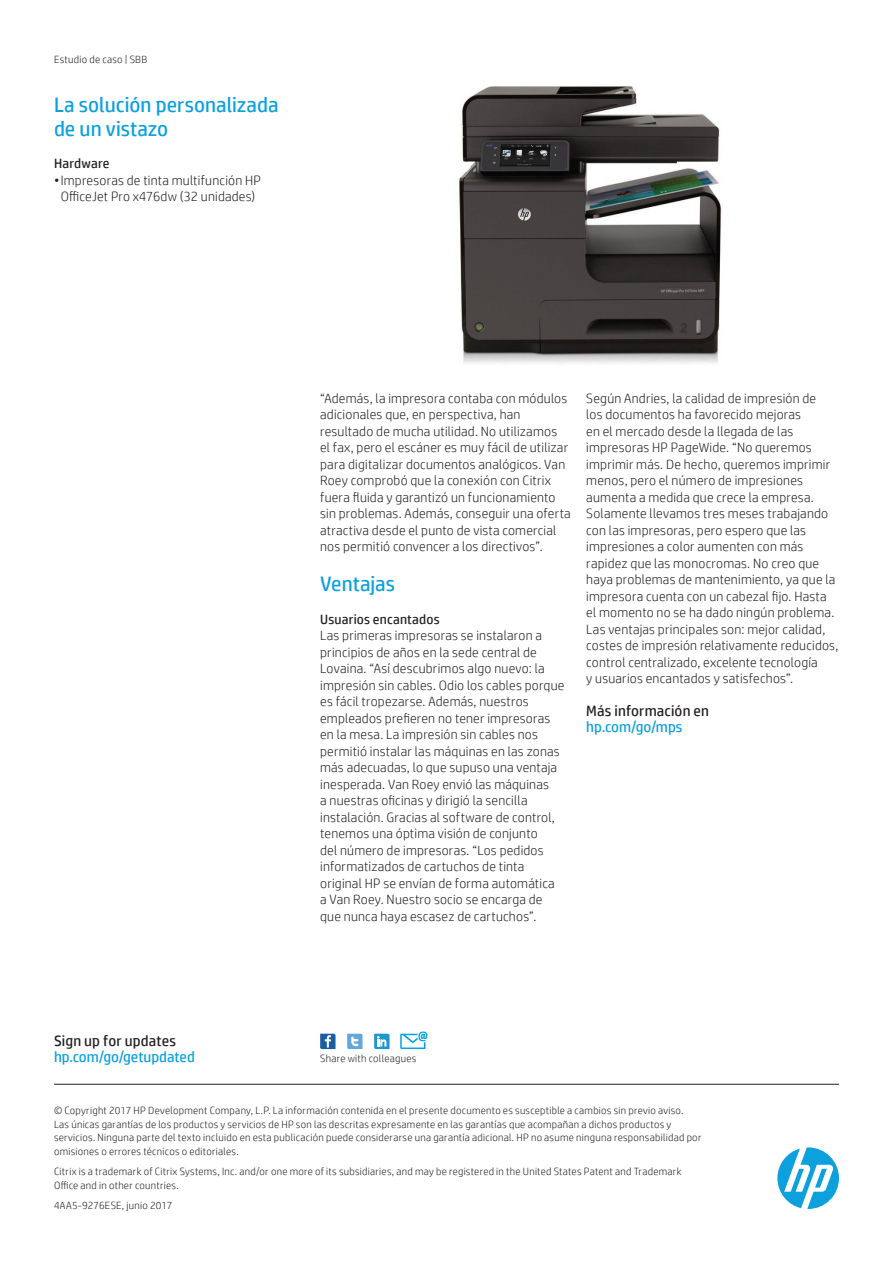
<style>
.page{position:relative;width:893px;height:1263px;background:#fff}
.page>*{position:absolute;margin:0;border:0;box-sizing:border-box;transform-origin:0 0}
.Subhead_14_16_bold_b{font:21px/24px "HP Simplified";color:#0ca0dd}
.Call_to_action_10_11{font:15px/16.5px "HP Simplified";color:#0ca0dd}
.Call_to_action_10_11-2{font:15px/16.5px "HP Simplified";letter-spacing:.01em;color:#231f20}
.Body{font:300 13.5px/16.5px "HP Simplified";letter-spacing:.015em;color:#231f20}
.Body_header_bold{font:13.5px "HP Simplified";letter-spacing:.015em;color:#231f20}
.Customer_at_a_glance{font:13.5px "HP Simplified";letter-spacing:.015em;color:#231f20}
.Legal_7_9{font:300 10.5px/13.5px "HP Simplified";letter-spacing:.025em;color:#231f20}
.Title_descriptor{font:300 10.5px "HP Simplified";letter-spacing:.025em;color:#231f20}
.s1{color:#231f20}
.s2{color:#0ca0dd}
</style>
<div class="page">
<svg style="left:320px;top:1034px;width:16px;height:15px"></svg>
<svg style="left:347px;top:1034px;width:16px;height:15px"></svg>
<svg style="left:374px;top:1034px;width:16px;height:15px"></svg>
<svg style="left:400px;top:1031px;width:27px;height:18px"></svg>
<img style="left:459px;top:86px;width:263px;height:278px">
<svg style="left:777px;top:1147px;width:62px;height:62px"></svg>
<hr style="left:54px;top:1084px;width:785px;height:1px;background:#231f20">
<p class="Title_descriptor" style="left:54px;top:53px;width:95px">Estudio de caso | SBB</p>
<p class="Subhead_14_16_bold_b" style="left:54px;top:92px;width:226px">La solución personalizada de un vistazo</p>
<p class="Customer_at_a_glance" style="left:54px;top:156px;width:57px">Hardware</p>
<p class="Body" style="left:54px;top:172px;width:208px;text-align:center">•Impresoras de tinta multifunción HP<br>OfficeJet Pro x476dw (32 unidades)</p>
<p class="Call_to_action_10_11" style="left:54px;top:1032px;width:142px"><span class="s1">Sign up for updates </span>hp.com/go/getupdated</p>
<p class="Body" style="left:320px;top:389px;width:252px">“Además, la impresora contaba con módulos adicionales que, en perspectiva, han resultado de mucha utilidad. No utilizamos<br>el fax, pero el escáner es muy fácil de utilizar para digitalizar documentos analógicos. Van Roey comprobó que la conexión con Citrix fuera fluida y garantizó un funcionamiento sin problemas. Además, conseguir una oferta atractiva desde el punto de vista comercial nos permitió convencer a los directivos”.</p>
<p class="Subhead_14_16_bold_b" style="left:320px;top:572px;width:76px">Ventajas</p>
<p class="Body_header_bold" style="left:320px;top:611px;width:121px">Usuarios encantados</p>
<p class="Body" style="left:320px;top:627px;width:246px">Las primeras impresoras se instalaron a principios de años en la sede central de Lovaina. “Así descubrimos algo nuevo: la impresión sin cables. Odio los cables porque es fácil tropezarse. Además, nuestros empleados prefieren no tener impresoras en la mesa. La impresión sin cables nos permitió instalar las máquinas en las zonas más adecuadas, lo que supuso una ventaja inesperada. Van Roey envió las máquinas<br>a nuestras oficinas y dirigió la sencilla instalación. Gracias al software de control, tenemos una óptima visión de conjunto<br>del número de impresoras. “Los pedidos informatizados de cartuchos de tinta original HP se envían de forma automática a Van Roey. Nuestro socio se encarga de que nunca haya escasez de cartuchos”.</p>
<p class="Body" style="left:586px;top:389px;width:254px">Según Andries, la calidad de impresión de<br>los documentos ha favorecido mejoras<br>en el mercado desde la llegada de las impresoras HP PageWide. “No queremos imprimir más. De hecho, queremos imprimir menos, pero el número de impresiones aumenta a medida que crece la empresa.<br>Solamente llevamos tres meses trabajando con las impresoras, pero espero que las impresiones a color aumenten con más rapidez que las monocromas. No creo que haya problemas de mantenimiento, ya que la impresora cuenta con un cabezal fijo. Hasta el momento no se ha dado ningún problema.<br>Las ventajas principales son: mejor calidad, costes de impresión relativamente reducidos, control centralizado, excelente tecnología<br>y usuarios encantados y satisfechos”.</p>
<p class="Call_to_action_10_11-2" style="left:586px;top:702px;width:124px">Más información en <span class="s2">hp.com/go/mps</span></p>
<p class="Legal_7_9" style="left:320px;top:1052px;width:98px">Share with colleagues</p>
<p class="Legal_7_9" style="left:54px;top:1104px;width:649px">© Copyright 2017 HP Development Company, L.P. La información contenida en el presente documento es susceptible a cambios sin previo aviso.<br>Las únicas garantías de los productos y servicios de HP son las descritas expresamente en las garantías que acompañan a dichos productos y servicios. Ninguna parte del texto incluido en esta publicación puede considerarse una garantía adicional. HP no asume ninguna responsabilidad por omisiones o errores técnicos o editoriales.</p>
<p class="Legal_7_9" style="left:54px;top:1165px;width:629px">Citrix is a trademark of Citrix Systems, Inc. and/or one more of its subsidiaries, and may be registered in the United States Patent and Trademark<br>Office and in other countries.</p>
<p class="Legal_7_9" style="left:54px;top:1198px;width:120px">4AA5-9276ESE, junio 2017</p>
</div>
